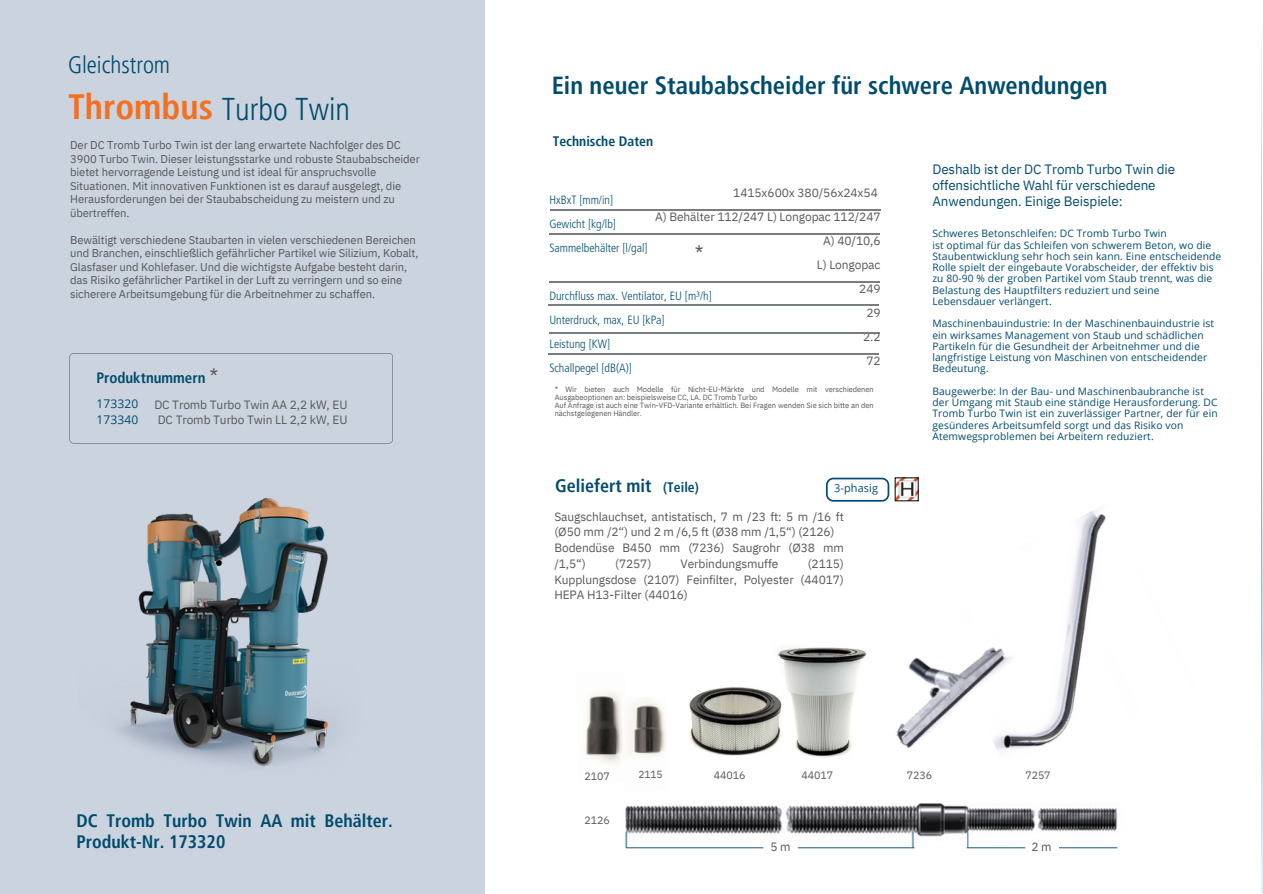
<style>
.page{position:relative;width:1263px;height:894px;background:#fff}
.page>*{position:absolute;margin:0;border:0;box-sizing:border-box;transform-origin:0 0}
.t1{font:700 condensed 35.1px "Frutiger LT Pro";color:#f37021}
.t2{font:300 condensed 31.5px "Frutiger LT Pro";color:#004c6d}
.t3{font:700 condensed 24.6px "Frutiger LT Pro";color:#004c6d}
.t4{font:300 condensed 23.7px "Frutiger LT Pro";color:#004c6d}
.t5{font:19.65px "IBM Plex Sans";color:#58585a}
.t6{font:700 condensed 18px/21.3px "Frutiger LT Pro";color:#004c6d}
.t7{font:700 condensed 15px "Frutiger LT Pro";color:#004c6d}
.t8{font:700 condensed 13.65px "Frutiger LT Pro";color:#004c6d}
.t9{font:13.5px/15.8px "IBM Plex Sans";letter-spacing:-.01em;color:#004c6d}
.t10{font:12px/15.8px "IBM Plex Sans";letter-spacing:-.01em;color:#58585a}
.t11{font:300 condensed 12px "Frutiger LT Pro";color:#004f71}
.t12{font:12px/15.8px "Open Sans";letter-spacing:.015em;color:#004c6d}
.t13{font:11.25px/13.5px "IBM Plex Sans";letter-spacing:-.01em;color:#58585a}
.t14{font:10.95px "Open Sans";letter-spacing:.01em;color:#004c6d}
.t15{font:10.65px "IBM Plex Sans";letter-spacing:-.01em;color:#58585a}
.t16{font:10.35px "IBM Plex Sans";color:#58585a}
.t17{font:10.2px/11.2px "Open Sans";letter-spacing:.01em;color:#004c6d}
.t18{font:7.5px/7.8px "IBM Plex Sans";letter-spacing:-.01em;color:#58585a}
</style>
<div class="page">
<div style="left:0;top:0;width:485px;height:893px;background:#cbd3df"></div>
<img style="left:1261px;top:40px;width:1px;height:853px">
<svg style="left:895px;top:477px;width:24px;height:24px"></svg>
<svg style="left:826px;top:477px;width:63px;height:24px"></svg>
<img style="left:777px;top:647px;width:88px;height:110px">
<img style="left:865px;top:651px;width:56px;height:98px">
<img style="left:586px;top:692px;width:35px;height:72px">
<img style="left:921px;top:510px;width:185px;height:240px">
<img style="left:689px;top:673px;width:93px;height:84px">
<img style="left:625px;top:803px;width:493px;height:46px">
<img style="left:621px;top:698px;width:45px;height:59px">
<svg style="left:69px;top:353px;width:324px;height:90px"></svg>
<img style="left:117px;top:498px;width:213px;height:269px">
<div style="left:768px;top:840px;width:29px;height:18px;background:#fff"></div>
<div style="left:1029px;top:840px;width:29px;height:18px;background:#fff"></div>
<hr style="left:549px;top:304px;width:330px;height:2px;background:#787d83">
<hr style="left:549px;top:282px;width:330px;height:1px;background:#787d83">
<hr style="left:549px;top:332px;width:330px;height:1px;background:#787d83">
<hr style="left:551px;top:209px;width:330px;height:1px;background:#787d83">
<hr style="left:549px;top:233px;width:330px;height:2px;background:#787d83">
<hr style="left:549px;top:353px;width:330px;height:1px;background:#787d83">
<p class="t4" style="left:68px;top:50px;width:104px">Gleichstrom</p>
<p class="t1" style="left:68px;top:85px;width:146px">Thrombus</p>
<p class="t2" style="left:222px;top:89px;width:130px">Turbo Twin</p>
<p class="t13" style="left:70px;top:138px;width:351px">Der DC Tromb Turbo Twin ist der lang erwartete Nachfolger des DC 3900 Turbo Twin. Dieser leistungsstarke und robuste Staubabscheider bietet hervorragende Leistung und ist ideal für anspruchsvolle Situationen. Mit innovativen Funktionen ist es darauf ausgelegt, die Herausforderungen bei der Staubabscheidung zu meistern und zu übertreffen.</p>
<p class="t13" style="left:70px;top:232px;width:350px">Bewältigt verschiedene Staubarten in vielen verschiedenen Bereichen und Branchen, einschließlich gefährlicher Partikel wie Silizium, Kobalt, Glasfaser und Kohlefaser. Und die wichtigste Aufgabe besteht darin, das Risiko gefährlicher Partikel in der Luft zu verringern und so eine sicherere Arbeitsumgebung für die Arbeitnehmer zu schaffen.</p>
<p class="t5" style="left:209px;top:363px;width:10px">*</p>
<p class="t7" style="left:96px;top:369px;width:111px">Produktnummern</p>
<p class="t12" style="left:96px;top:395px;width:43px">173320<br>173340</p>
<p class="t10" style="left:154px;top:396px;width:195px">DC Tromb Turbo Twin AA 2,2 kW, EU<br>DC Tromb Turbo Twin LL 2,2 kW, EU</p>
<p class="t6" style="left:77px;top:809px;width:318px">DC Tromb Turbo Twin AA mit Behälter.<br>Produkt-Nr. 173320</p>
<p class="t3" style="left:552px;top:71px;width:558px">Ein neuer Staubabscheider für schwere Anwendungen</p>
<p class="t8" style="left:553px;top:133px;width:102px">Technische Daten</p>
<p class="t10" style="left:733px;top:184px;width:146px">1415x600x 380/56x24x54</p>
<p class="t10" style="left:655px;top:208px;width:227px">A) Behälter 112/247 L) Longopac 112/247</p>
<p class="t10" style="left:823px;top:232px;width:59px">A) 40/10,6</p>
<p class="t10" style="left:817px;top:256px;width:65px">L) Longopac</p>
<p class="t10" style="left:859px;top:280px;width:23px">249</p>
<p class="t10" style="left:866px;top:304px;width:16px">29</p>
<p class="t10" style="left:863px;top:328px;width:19px">2.2</p>
<p class="t10" style="left:866px;top:352px;width:16px">72</p>
<p class="t18" style="left:555px;top:385px;width:321px">* Wir bieten auch Modelle für Nicht-EU-Märkte und Modelle mit verschiedenen<br>Ausgabeoptionen an: beispielsweise CC, LA. DC Tromb Turbo</p>
<p class="t18" style="left:555px;top:401px;width:321px">Auf Anfrage ist auch eine Twin-VFD-Variante erhältlich. Bei Fragen wenden Sie sich bitte an den nächstgelegenen Händler.</p>
<p class="t11" style="left:549px;top:192px;width:65px">HxBxT [mm/in]</p>
<p class="t11" style="left:549px;top:216px;width:68px">Gewicht [kg/lb]</p>
<p class="t11" style="left:549px;top:240px;width:100px">Sammelbehälter [l/gal]</p>
<p class="t5" style="left:695px;top:240px;width:10px">*</p>
<p class="t11" style="left:549px;top:288px;width:164px">Durchfluss max. Ventilator, EU [m³/h]</p>
<p class="t11" style="left:549px;top:336px;width:62px">Leistung [KW]</p>
<p class="t11" style="left:549px;top:360px;width:84px">Schallpegel [dB(A)]</p>
<p class="t11" style="left:549px;top:312px;width:117px">Unterdruck, max, EU [kPa]</p>
<p class="t6" style="left:555px;top:475px;width:98px">Geliefert mit</p>
<p class="t8" style="left:663px;top:479px;width:37px">(Teile)</p>
<p class="t14" style="left:834px;top:480px;width:46px">3-phasig</p>
<p class="t10" style="left:554px;top:508px;width:291px">Saugschlauchset, antistatisch, 7 m /23 ft: 5 m /16 ft (Ø50 mm /2“) und 2 m /6,5 ft (Ø38 mm /1,5“) (2126)</p>
<p class="t10" style="left:554px;top:539px;width:291px">Bodendüse B450 mm (7236) Saugrohr (Ø38 mm /1,5“)</p>
<p class="t10" style="left:554px;top:555px;width:291px;text-align:justify;text-indent:253px">(2115)<br>Kupplungsdose (2107) Feinfilter, Polyester (44017)<br>HEPA H13-Filter (44016)</p>
<p class="t10" style="left:615px;top:555px;width:38px">(7257)</p>
<p class="t10" style="left:681px;top:555px;width:99px">Verbindungsmuffe</p>
<p class="t9" style="left:932px;top:161px;width:244px">Deshalb ist der DC Tromb Turbo Twin die offensichtliche Wahl für verschiedene<br>Anwendungen. Einige Beispiele:</p>
<p class="t17" style="left:932px;top:228px;width:236px">Schweres Betonschleifen: DC Tromb Turbo Twin</p>
<p class="t17" style="left:932px;top:239px;width:290px">ist optimal für das Schleifen von schwerem Beton, wo die Staubentwicklung sehr hoch sein kann. Eine entscheidende Rolle spielt der eingebaute Vorabscheider, der effektiv bis zu 80-90 % der groben Partikel vom Staub trennt, was die Belastung des Hauptfilters reduziert und seine Lebensdauer verlängert.</p>
<p class="t17" style="left:932px;top:318px;width:283px">Maschinenbauindustrie: In der Maschinenbauindustrie ist ein wirksames Management von Staub und schädlichen Partikeln für die Gesundheit der Arbeitnehmer und die langfristige Leistung von Maschinen von entscheidender Bedeutung.</p>
<p class="t17" style="left:932px;top:385px;width:287px">Baugewerbe: In der Bau- und Maschinenbaubranche ist der Umgang mit Staub eine ständige Herausforderung. DC Tromb Turbo Twin ist ein zuverlässiger Partner, der für ein gesünderes Arbeitsumfeld sorgt und das Risiko von Atemwegsproblemen bei Arbeitern reduziert.</p>
<p class="t15" style="left:584px;top:769px;width:27px">2107</p>
<p class="t15" style="left:584px;top:813px;width:27px">2126</p>
<p class="t16" style="left:638px;top:767px;width:26px">2115</p>
<p class="t15" style="left:714px;top:767px;width:33px">44016</p>
<p class="t15" style="left:801px;top:767px;width:33px">44017</p>
<p class="t10" style="left:770px;top:838px;width:22px">5m</p>
<p class="t15" style="left:907px;top:767px;width:27px">7236</p>
<p class="t15" style="left:1025px;top:768px;width:27px">7257</p>
<p class="t10" style="left:1031px;top:838px;width:22px">2m</p>
</div>
